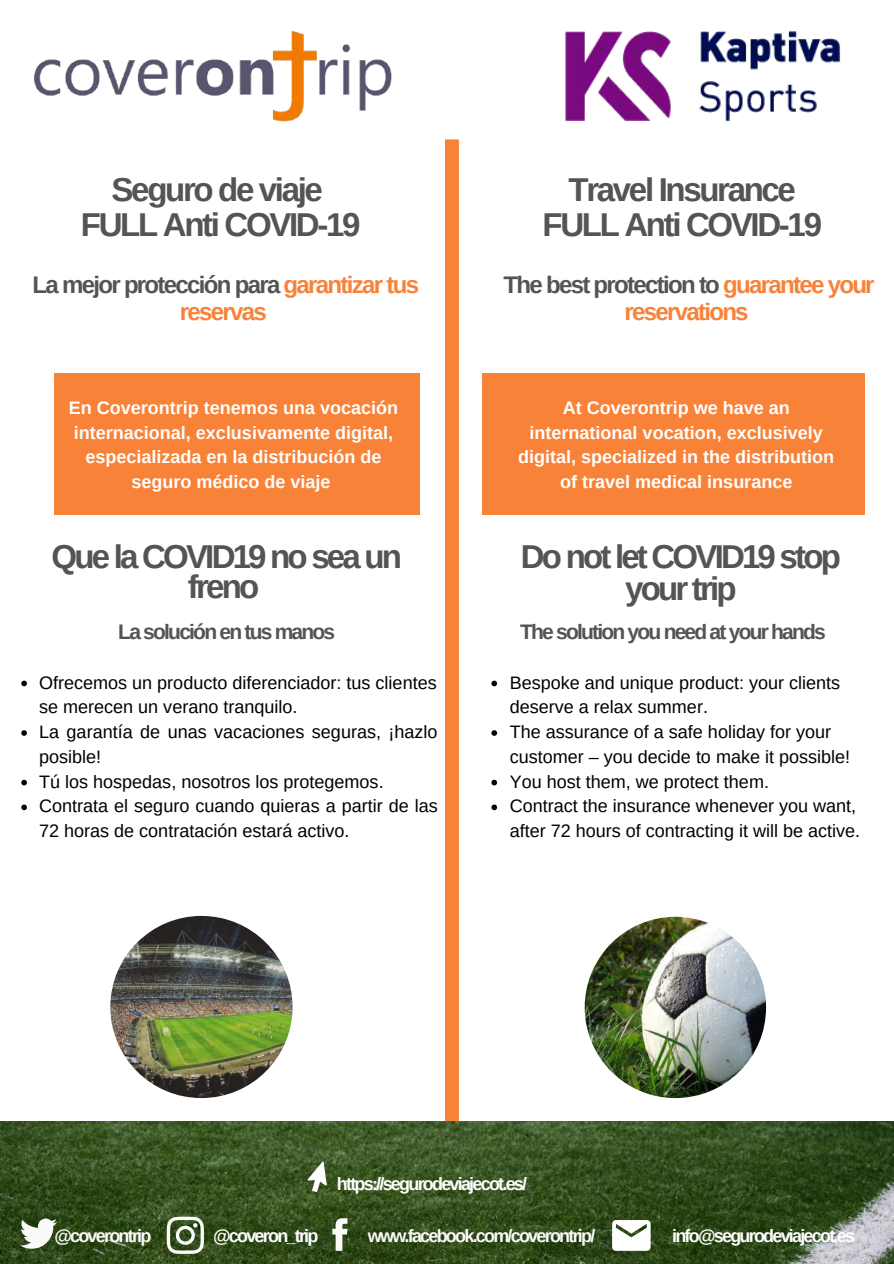
<style>
.page{position:relative;width:894px;height:1264px;background:#fff}
.page>*{position:absolute;margin:0;border:0;box-sizing:border-box;transform-origin:0 0}
.t1{font:700 33px/35.2px "Arimo";letter-spacing:-.07em;color:#545454;text-align:center}
.t2{font:700 24px/26.1px "Arimo";letter-spacing:-.07em;color:#f88238;text-align:center}
.t3{font:700 24px/26.1px "Arimo";letter-spacing:-.07em;color:#545454;text-align:center}
.t4{font:700 21px "Arimo";letter-spacing:-.085em;color:#545454}
.t5{font:18px/24.8px "Arimo";color:#000}
.t6{font:700 18px/24.8px "Arimo";color:#fff;text-align:center}
.t7{font:700 18px "Arimo";letter-spacing:-.1em;color:#fff}
.t8{font:700 18px "Arimo";letter-spacing:-.1em;color:#fbf9f9}
.s1{color:#f88238}
.s2{color:#545454}
</style>
<div class="page">
<div style="left:54px;top:373px;width:365px;height:141px;background:#f88238"></div>
<svg style="left:21px;top:680px;width:6px;height:6px"></svg>
<svg style="left:21px;top:730px;width:6px;height:5px"></svg>
<svg style="left:21px;top:779px;width:6px;height:6px"></svg>
<svg style="left:21px;top:804px;width:6px;height:6px"></svg>
<svg style="left:445px;top:139px;width:14px;height:982px;background:#f88239"></svg>
<div style="left:482px;top:373px;width:382px;height:141px;background:#f88238"></div>
<img style="left:33px;top:30px;width:359px;height:92px">
<svg style="left:491px;top:680px;width:6px;height:6px"></svg>
<svg style="left:491px;top:730px;width:6px;height:5px"></svg>
<svg style="left:491px;top:779px;width:6px;height:6px"></svg>
<svg style="left:491px;top:804px;width:6px;height:6px"></svg>
<img style="left:110px;top:915px;width:182px;height:183px;border-radius:50%">
<img style="left:584px;top:916px;width:181px;height:182px;border-radius:50%">
<img style="left:0;top:1121px;width:893px;height:142px">
<svg style="left:20px;top:1218px;width:37px;height:30px"></svg>
<svg style="left:167px;top:1216px;width:37px;height:37px"></svg>
<svg style="left:332px;top:1218px;width:15px;height:32px"></svg>
<svg style="left:612px;top:1219px;width:38px;height:31px"></svg>
<svg style="left:303px;top:1161px;width:34px;height:34px"></svg>
<img style="left:565px;top:31px;width:276px;height:89px">
<h1 class="t1" style="left:81px;top:172px;width:281px">Seguro de viaje<br>FULL Anti COVID-19</h1>
<h1 class="t1" style="left:542px;top:172px;width:281px">Travel Insurance<br>FULL Anti COVID-19</h1>
<h2 class="t3" style="left:33px;top:272px;width:388px">La mejor protección para <span class="s1">garantizar tus reservas</span></h2>
<h2 class="t2" style="left:503px;top:272px;width:372px"><span class="s2">The best protection to</span> guarantee your reservations</h2>
<p class="t6" style="left:69px;top:395px;width:331px">En Coverontrip tenemos una vocación internacional, exclusivamente digital, especializada en la distribución de seguro médico de viaje</p>
<h1 class="t1" style="left:52px;top:541px;width:352px;line-height:29.7px">Que la COVID19 no sea un freno</h1>
<p class="t6" style="left:518px;top:395px;width:317px">At Coverontrip we have an international vocation, exclusively digital, specialized in the distribution of travel medical insurance</p>
<h1 class="t1" style="left:520px;top:540px;width:321px;line-height:32.1px">Do not let COVID19 stop your trip</h1>
<p class="t4" style="left:118px;top:619px;width:218px">La solución en tus manos</p>
<p class="t4" style="left:520px;top:619px;width:307px">The solution you need at your hands</p>
<p class="t5" style="left:39px;top:670px;width:400px">Ofrecemos un producto diferenciador: tus clientes se merecen un verano tranquilo.<br>La garantía de unas vacaciones seguras, ¡hazlo posible!<br>Tú los hospedas, nosotros los protegemos.<br>Contrata el seguro cuando quieras a partir de las 72 horas de contratación estará activo.</p>
<p class="t5" style="left:509px;top:670px;width:352px">Bespoke and unique product: your clients deserve a relax summer.<br>The assurance of a safe holiday for your customer – you decide to make it possible!<br>You host them, we protect them.<br>Contract the insurance whenever you want, after 72 hours of contracting it will be active.</p>
<p class="t7" style="left:337px;top:1173px;width:192px">https://segurodeviajecot.es/</p>
<p class="t8" style="left:54px;top:1225px;width:99px">@coverontrip</p>
<p class="t7" style="left:213px;top:1225px;width:107px">@coveron_trip</p>
<p class="t8" style="left:368px;top:1225px;width:229px">www.facebook.com/coverontrip/</p>
<p class="t7" style="left:672px;top:1225px;width:184px">info@segurodeviajecot.es</p>
</div>
